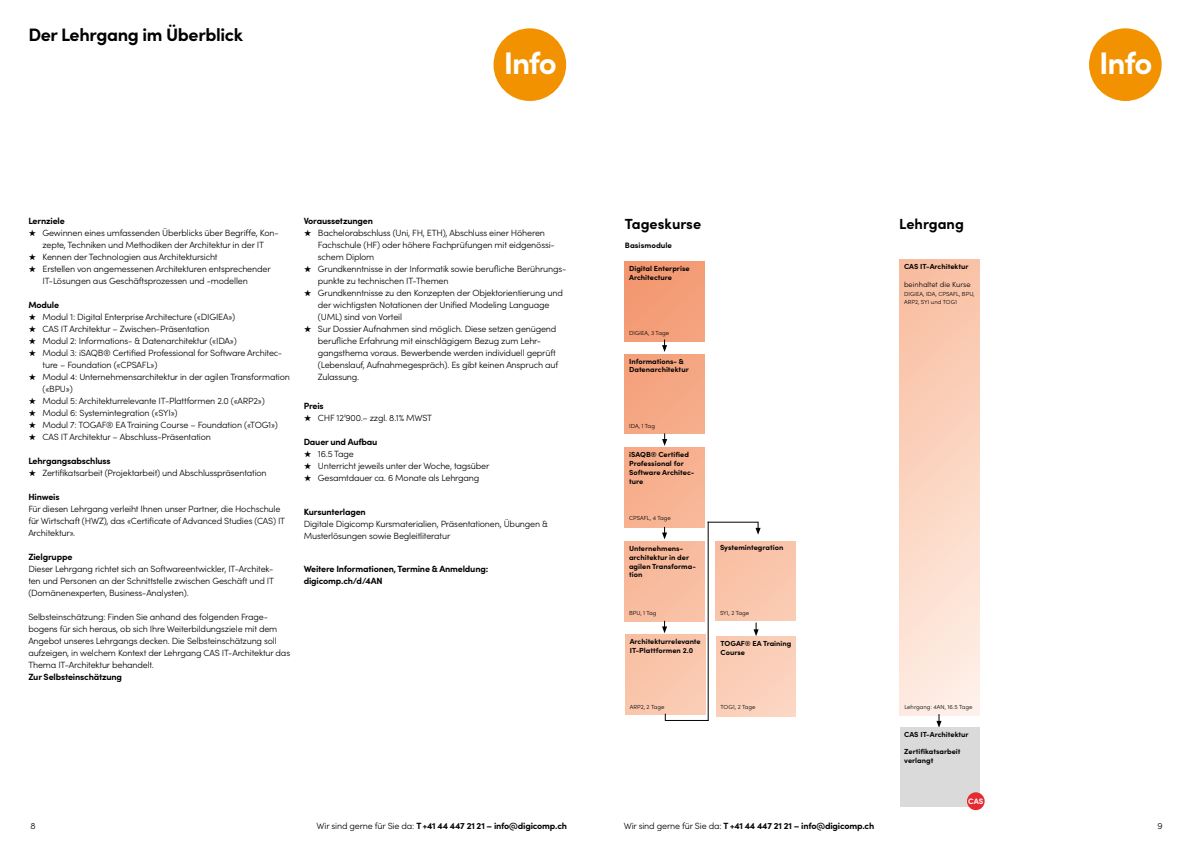
<style>
.page{position:relative;width:1191px;height:842px;background:#fff}
.page>*{position:absolute;margin:0;border:0;box-sizing:border-box;transform-origin:0 0}
.t1{font:700 31.3px "Sofia Pro";letter-spacing:-.045em;color:#fff}
.t2{font:700 18px "Sofia Pro";letter-spacing:-.02em;color:#000}
.t3{font:700 14.7px "Sofia Pro";color:#000}
.t4{font:300 9px/12px "Sofia Pro";letter-spacing:-.02em;color:#000}
.t5{font:700 9px/12px "Sofia Pro";letter-spacing:-.02em;color:#000}
.t6{font:700 7.9px "Sofia Pro";color:#fff}
.t7{font:700 7.8px "Sofia Pro";color:#000}
.t8{font:700 7.3px/8.8px "Sofia Pro";color:#000}
.t9{font:300 7.3px "Sofia Pro";color:#000}
.t10{font:300 5.9px/8.8px "Sofia Pro";color:#000}
.s1{font-weight:700}
.s2{font-weight:300}
</style>
<div class="page">
<div style="left:493px;top:28px;width:73px;height:73px;background:#f39200;border-radius:50%"></div>
<div style="left:1089px;top:28px;width:72px;height:73px;background:#f39200;border-radius:50%"></div>
<div style="left:625px;top:261px;width:79px;height:80px;background:#f49d77"></div>
<div style="left:625px;top:448px;width:79px;height:79px;background:#f7b190"></div>
<div style="left:716px;top:636px;width:80px;height:80px;background:#fbcfb9"></div>
<div style="left:899px;top:260px;width:80px;height:455px;background:linear-gradient(to bottom,#f9bea1,#feefe6)"></div>
<div style="left:625px;top:542px;width:79px;height:79px;background:#f8bc9e"></div>
<div style="left:625px;top:635px;width:80px;height:80px;background:#f9c6ac"></div>
<div style="left:625px;top:354px;width:79px;height:80px;background:#f5a783"></div>
<div style="left:716px;top:541px;width:79px;height:80px;background:#f9c5ab"></div>
<svg style="left:753px;top:623px;width:5px;height:13px"></svg>
<svg style="left:936px;top:714px;width:5px;height:13px"></svg>
<svg style="left:662px;top:527px;width:5px;height:12px"></svg>
<svg style="left:662px;top:621px;width:5px;height:12px"></svg>
<svg style="left:662px;top:339px;width:5px;height:13px"></svg>
<svg style="left:755px;top:522px;width:5px;height:13px"></svg>
<svg style="left:662px;top:433px;width:5px;height:13px"></svg>
<div style="left:900px;top:727px;width:79px;height:79px;background:#dadada"></div>
<hr style="left:665px;top:720px;width:43px;height:1px;background:#000">
<hr style="left:707px;top:522px;width:1px;height:199px;background:#000">
<hr style="left:707px;top:522px;width:51px;height:1px;background:#000">
<div style="left:967px;top:792px;width:17px;height:18px;background:#e62a32;border-radius:50%"></div>
<h2 class="t2" style="left:28px;top:21px;width:216px">Der Lehrgang im Überblick</h2>
<h1 class="t1" style="left:504px;top:39px;width:55px">Info</h1>
<h1 class="t1" style="left:1099px;top:39px;width:55px">Info</h1>
<p class="t5" style="left:28px;top:214px;width:38px">Lernziele</p>
<p class="t4" style="left:28px;top:226px;width:252px;text-align:center"><span class="s1">★</span> Gewinnen eines umfassenden Überblicks über Begriffe, Kon&shy;zepte, Techniken und Methodiken der Architektur in der IT</p>
<p class="t4" style="left:28px;top:250px;width:191px"><span class="s1">★</span> Kennen der Technologien aus Architektursicht</p>
<p class="t4" style="left:43px;top:262px;width:230px;text-indent:-14px"><span class="s1">★</span> Erstellen von angemessenen Architekturen entsprechender<br>IT-Lösungen aus Geschäftsprozessen und -modellen</p>
<p class="t5" style="left:28px;top:298px;width:32px">Module</p>
<p class="t4" style="left:28px;top:310px;width:208px"><span class="s1">★</span> Modul 1: Digital Enterprise Architecture («DIGIEA»)</p>
<p class="t4" style="left:28px;top:322px;width:183px"><span class="s1">★</span> CAS IT Architektur – Zwischen-Präsentation</p>
<p class="t4" style="left:28px;top:334px;width:210px"><span class="s1">★</span> Modul 2: Informations- &amp; Datenarchitektur («IDA»)</p>
<p class="t4" style="left:43px;top:346px;width:241px;text-indent:-14px"><span class="s1">★</span> Modul 3: iSAQB® Certified Professional for Software Architec&shy;ture – Foundation («CPSAFL»)</p>
<p class="t4" style="left:43px;top:370px;width:249px;text-indent:-14px"><span class="s1">★</span> Modul 4: Unternehmensarchitektur in der agilen Transformation («BPU»)</p>
<p class="t4" style="left:28px;top:394px;width:238px"><span class="s1">★</span> Modul 5: Architekturrelevante IT-Plattformen 2.0 («ARP2»)</p>
<p class="t4" style="left:28px;top:406px;width:151px"><span class="s1">★</span> Modul 6: Systemintegration («SYI»)</p>
<p class="t4" style="left:28px;top:418px;width:251px"><span class="s1">★</span> Modul 7: TOGAF® EA Training Course – Foundation («TOG1»)</p>
<p class="t4" style="left:28px;top:430px;width:184px"><span class="s1">★</span> CAS IT Architektur – Abschluss-Präsentation</p>
<p class="t5" style="left:28px;top:454px;width:84px">Lehrgangsabschluss</p>
<p class="t4" style="left:28px;top:466px;width:240px"><span class="s1">★</span> Zertifikatsarbeit (Projektarbeit) und Abschlusspräsentation</p>
<p class="t5" style="left:28px;top:490px;width:33px">Hinweis</p>
<p class="t4" style="left:28px;top:502px;width:258px">Für diesen Lehrgang verleiht Ihnen unser Partner, die Hochschule für Wirtschaft (HWZ), das «Certificate of Advanced Studies (CAS) IT<br>Architektur».</p>
<p class="t5" style="left:28px;top:550px;width:46px">Zielgruppe</p>
<p class="t4" style="left:28px;top:562px;width:247px;text-align:justify">Dieser Lehrgang richtet sich an Softwareentwickler, IT-Architek&shy;ten und Personen an der Schnittstelle zwischen Geschäft und IT (Domänenexperten, Business-Analysten).</p>
<p class="t4" style="left:28px;top:610px;width:263px">Selbsteinschätzung: Finden Sie anhand des folgenden Frage&shy;bogens für sich heraus, ob sich Ihre Weiterbildungsziele mit dem Angebot unseres Lehrgangs decken. Die Selbsteinschätzung soll aufzeigen, in welchem Kontext der Lehrgang CAS IT-Architektur das Thema IT-Architektur behandelt.</p>
<p class="t5" style="left:28px;top:670px;width:95px">Zur Selbsteinschätzung</p>
<p class="t5" style="left:304px;top:214px;width:71px">Voraussetzungen</p>
<p class="t4" style="left:318px;top:226px;width:238px;text-indent:-14px"><span class="s1">★</span> Bachelorabschluss (Uni, FH, ETH), Abschluss einer Höheren<br>Fachschule (HF) oder höhere Fachprüfungen mit eidgenössi&shy;schem Diplom</p>
<p class="t4" style="left:318px;top:262px;width:250px;text-indent:-14px"><span class="s1">★</span> Grundkenntnisse in der Informatik sowie berufliche Berührungs&shy;punkte zu technischen IT-Themen</p>
<p class="t4" style="left:318px;top:286px;width:246px;text-indent:-14px"><span class="s1">★</span> Grundkenntnisse zu den Konzepten der Objektorientierung und der wichtigsten Notationen der Unified Modeling Language (UML) sind von Vorteil</p>
<p class="t4" style="left:318px;top:322px;width:242px;text-indent:-14px"><span class="s1">★</span> Sur Dossier Aufnahmen sind möglich. Diese setzen genügend berufliche Erfahrung mit einschlägigem Bezug zum Lehr&shy;gangsthema voraus. Bewerbende werden individuell geprüft (Lebenslauf, Aufnahmegespräch). Es gibt keinen Anspruch auf Zulassung.</p>
<p class="t5" style="left:304px;top:399px;width:22px">Preis</p>
<p class="t4" style="left:304px;top:412px;width:130px"><span class="s1">★</span> CHF 12’900.– zzgl. 8.1% MWST</p>
<p class="t5" style="left:304px;top:435px;width:75px">Dauer und Aufbau</p>
<p class="t4" style="left:304px;top:448px;width:52px"><span class="s1">★</span> 16.5 Tage</p>
<p class="t4" style="left:304px;top:460px;width:187px"><span class="s1">★</span> Unterricht jeweils unter der Woche, tagsüber</p>
<p class="t4" style="left:304px;top:472px;width:177px"><span class="s1">★</span> Gesamtdauer ca. 6 Monate als Lehrgang</p>
<p class="t5" style="left:304px;top:505px;width:64px">Kursunterlagen</p>
<p class="t4" style="left:304px;top:518px;width:246px">Digitale Digicomp Kursmaterialien, Präsentationen, Übungen &amp;<br>Musterlösungen sowie Begleitliteratur</p>
<p class="t5" style="left:304px;top:562px;width:186px">Weitere Informationen, Termine &amp; Anmeldung: digicomp.ch/d/4AN</p>
<h3 class="t3" style="left:625px;top:213px;width:78px">Tageskurse</h3>
<h3 class="t3" style="left:899px;top:213px;width:66px">Lehrgang</h3>
<p class="t7" style="left:625px;top:239px;width:49px">Basismodule</p>
<p class="t8" style="left:629px;top:263px;width:62px">Digital Enterprise<br>Architecture</p>
<p class="t10" style="left:629px;top:328px;width:41px">DIGIEA, 3 Tage</p>
<p class="t8" style="left:629px;top:356px;width:61px">Informations- &amp;<br>Datenarchitektur</p>
<p class="t10" style="left:629px;top:421px;width:27px">IDA, 1 Tag</p>
<p class="t8" style="left:629px;top:450px;width:67px">iSAQB® Certified<br>Professional for<br>Software Architec&shy;ture</p>
<p class="t10" style="left:629px;top:513px;width:43px">CPSAFL, 4 Tage</p>
<p class="t8" style="left:629px;top:543px;width:68px">Unternehmens&shy;architektur in der agilen Transforma&shy;tion</p>
<p class="t10" style="left:629px;top:608px;width:29px">BPU, 1 Tag</p>
<p class="t8" style="left:630px;top:637px;width:72px">Architekturrelevante<br>IT-Plattformen 2.0</p>
<p class="t8" style="left:720px;top:543px;width:65px">Systemintegration</p>
<p class="t10" style="left:720px;top:608px;width:31px">SYI, 2 Tage</p>
<p class="t8" style="left:720px;top:638px;width:72px">TOGAF® EA Training<br>Course</p>
<p class="t10" style="left:630px;top:702px;width:36px">ARP2, 2 Tage</p>
<p class="t10" style="left:720px;top:702px;width:36px">TOG1, 2 Tage</p>
<p class="t8" style="left:904px;top:262px;width:66px">CAS IT-Architektur</p>
<p class="t9" style="left:904px;top:279px;width:68px">beinhaltet die Kurse</p>
<p class="t10" style="left:904px;top:289px;width:72px">DIGIEA, IDA, CPSAFL, BPU,<br>ARP2, SYI und TOG1</p>
<p class="t10" style="left:904px;top:702px;width:69px">Lehrgang: 4AN, 16.5 Tage</p>
<p class="t8" style="left:904px;top:729px;width:66px">CAS IT-Architektur</p>
<p class="t8" style="left:904px;top:747px;width:58px">Zertifikatsarbeit verlangt</p>
<p class="t6" style="left:968px;top:795px;width:17px">CAS</p>
<p class="t4" style="left:31px;top:820px;width:7px">8</p>
<p class="t5" style="left:317px;top:819px;width:252px"><span class="s2">Wir sind gerne für Sie da:</span> T +41 44 447 21 21 – info@digicomp.ch</p>
<p class="t5" style="left:624px;top:819px;width:252px"><span class="s2">Wir sind gerne für Sie da:</span> T +41 44 447 21 21 – info@digicomp.ch</p>
<p class="t4" style="left:1157px;top:820px;width:7px">9</p>
</div>
